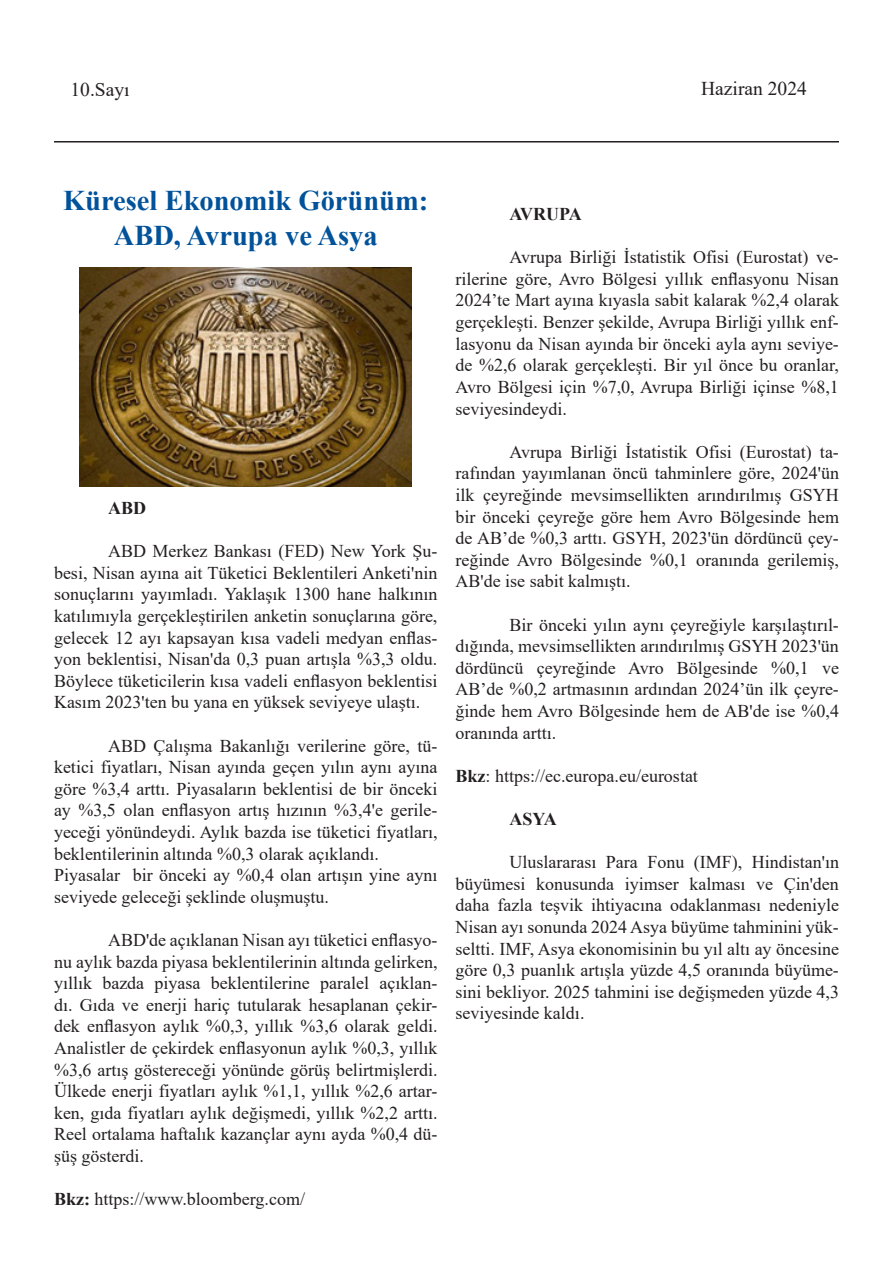
<style>
.page{position:relative;width:893px;height:1263px;background:#fff}
.page>*{position:absolute;margin:0;border:0;box-sizing:border-box;transform-origin:0 0}
.t1{font:700 28.5px/34.2px "Times New Roman";color:#01529a;text-align:center}
.t2{font:19.5px "Times New Roman";color:#231f20}
.t3{font:18px/21.6px "Times New Roman";color:#231f20;text-align:justify}
.t4{font:700 18px "Times New Roman";color:#231f20}
.s1{font-weight:700}
</style>
<div class="page">
<hr style="left:54px;top:141px;width:785px;height:2px;background:#231f20">
<img style="left:80px;top:268px;width:332px;height:219px">
<p class="t2" style="left:70px;top:75px;width:61px">10.Sayı</p>
<p class="t2" style="left:701px;top:74px;width:107px">Haziran 2024</p>
<p class="t1" style="left:63px;top:183px;width:367px">Küresel Ekonomik Görünüm:<br>ABD, Avrupa ve Asya</p>
<p class="t4" style="left:108px;top:495px;width:39px">ABD</p>
<p class="t3" style="left:54px;top:540px;width:385px;text-indent:54px">ABD Merkez Bankası (FED) New York Şu&shy;besi, Nisan ayına ait Tüketici Beklentileri Anketi'nin sonuçlarını yayımladı. Yaklaşık 1300 hane halkının katılımıyla gerçekleştirilen anketin sonuçlarına göre, gelecek 12 ayı kapsayan kısa vadeli medyan enflas&shy;yon beklentisi, Nisan'da 0,3 puan artışla %3,3 oldu.<br>Böylece tüketicilerin kısa vadeli enflasyon beklentisi Kasım 2023'ten bu yana en yüksek seviyeye ulaştı.</p>
<p class="t3" style="left:54px;top:734px;width:385px;text-indent:54px">ABD Çalışma Bakanlığı verilerine göre, tü&shy;ketici fiyatları, Nisan ayında geçen yılın aynı ayına göre %3,4 arttı. Piyasaların beklentisi de bir önceki ay %3,5 olan enflasyon artış hızının %3,4'e gerile&shy;yeceği yönündeydi. Aylık bazda ise tüketici fiyatları, beklentilerinin altında %0,3 olarak açıklandı.</p>
<p class="t3" style="left:54px;top:864px;width:385px">Piyasalar bir önceki ay %0,4 olan artışın yine aynı seviyede geleceği şeklinde oluşmuştu.</p>
<p class="t3" style="left:54px;top:929px;width:385px;text-indent:54px">ABD'de açıklanan Nisan ayı tüketici enflasyo&shy;nu aylık bazda piyasa beklentilerinin altında gelirken, yıllık bazda piyasa beklentilerine paralel açıklan&shy;dı. Gıda ve enerji hariç tutularak hesaplanan çekir&shy;dek enflasyon aylık %0,3, yıllık %3,6 olarak geldi.<br>Analistler de çekirdek enflasyonun aylık %0,3, yıllık %3,6 artış göstereceği yönünde görüş belirtmişlerdi.<br>Ülkede enerji fiyatları aylık %1,1, yıllık %2,6 artar&shy;ken, gıda fiyatları aylık değişmedi, yıllık %2,2 arttı.<br>Reel ortalama haftalık kazançlar aynı ayda %0,4 dü&shy;şüş gösterdi.</p>
<p class="t3" style="left:54px;top:1188px;width:252px"><span class="s1">Bkz:</span> https://www.bloomberg.com/</p>
<p class="t4" style="left:509px;top:201px;width:74px">AVRUPA</p>
<p class="t3" style="left:455px;top:246px;width:385px;text-indent:54px">Avrupa Birliği İstatistik Ofisi (Eurostat) ve&shy;rilerine göre, Avro Bölgesi yıllık enflasyonu Nisan 2024’te Mart ayına kıyasla sabit kalarak %2,4 olarak gerçekleşti. Benzer şekilde, Avrupa Birliği yıllık enf&shy;lasyonu da Nisan ayında bir önceki ayla aynı seviye&shy;de %2,6 olarak gerçekleşti. Bir yıl önce bu oranlar, Avro Bölgesi için %7,0, Avrupa Birliği içinse %8,1 seviyesindeydi.</p>
<p class="t3" style="left:455px;top:440px;width:385px;text-indent:54px">Avrupa Birliği İstatistik Ofisi (Eurostat) ta&shy;rafından yayımlanan öncü tahminlere göre, 2024'ün ilk çeyreğinde mevsimsellikten arındırılmış GSYH bir önceki çeyreğe göre hem Avro Bölgesinde hem de AB’de %0,3 arttı. GSYH, 2023'ün dördüncü çey&shy;reğinde Avro Bölgesinde %0,1 oranında gerilemiş, AB'de ise sabit kalmıştı.</p>
<p class="t3" style="left:455px;top:613px;width:385px;text-indent:54px">Bir önceki yılın aynı çeyreğiyle karşılaştırıl&shy;dığında, mevsimsellikten arındırılmış GSYH 2023'ün dördüncü çeyreğinde Avro Bölgesinde %0,1 ve AB’de %0,2 artmasının ardından 2024’ün ilk çeyre&shy;ğinde hem Avro Bölgesinde hem de AB'de ise %0,4 oranında arttı.</p>
<p class="t3" style="left:455px;top:764px;width:244px"><span class="s1">Bkz</span>: https://ec.europa.eu/eurostat</p>
<p class="t4" style="left:509px;top:806px;width:49px">ASYA</p>
<p class="t3" style="left:455px;top:851px;width:385px;text-indent:54px">Uluslararası Para Fonu (IMF), Hindistan'ın büyümesi konusunda iyimser kalması ve Çin'den daha fazla teşvik ihtiyacına odaklanması nedeniyle Nisan ayı sonunda 2024 Asya büyüme tahminini yük&shy;seltti. IMF, Asya ekonomisinin bu yıl altı ay öncesine göre 0,3 puanlık artışla yüzde 4,5 oranında büyüme&shy;sini bekliyor. 2025 tahmini ise değişmeden yüzde 4,3 seviyesinde kaldı.</p>
</div>
